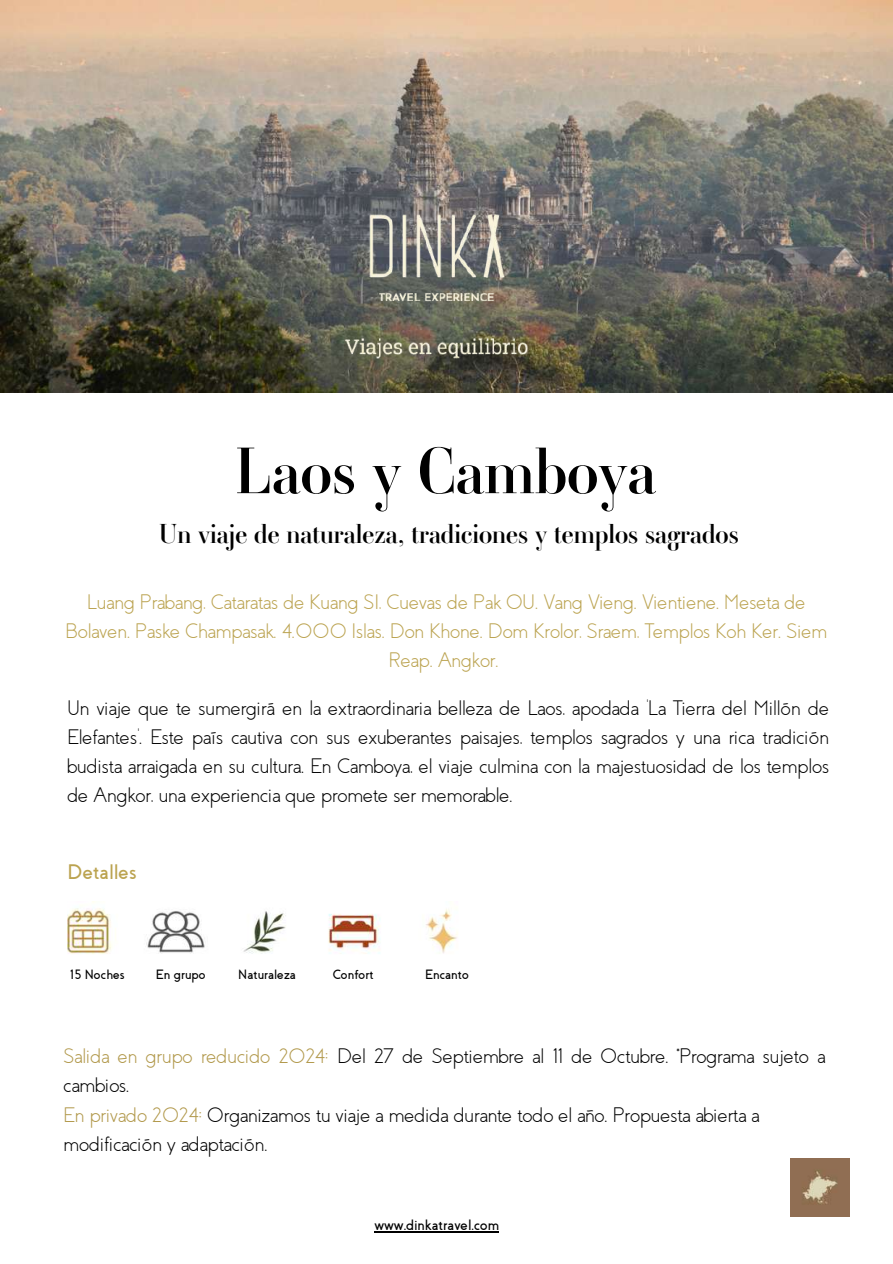
<style>
.page{position:relative;width:893px;height:1264px;background:#fff}
.page>*{position:absolute;margin:0;border:0;box-sizing:border-box;transform-origin:0 0}
.t1{font:64.5px "Ambroise";color:#000}
.t2{font:27px "Ambroise";color:#000}
.t3{font:300 21px/29.2px "Coves";color:#000;text-align:justify}
.t4{font:300 21px/29.2px "Coves";color:#bba350;text-align:center}
.t5{font:700 21px "Coves";color:#bba350}
.t6{font:700 15px "Coves";color:#000}
.t7{font:700 13.5px "Coves";color:#000}
.s1{color:#b1984a}
</style>
<div class="page">
<img style="left:0;top:0;width:892px;height:392px">
<img style="left:67px;top:901px;width:219px;height:53px">
<hr style="left:374px;top:1231px;width:125px;height:1px;background:#000">
<img style="left:333px;top:180px;width:208px;height:208px">
<img style="left:328px;top:909px;width:130px;height:45px">
<img style="left:790px;top:1158px;width:59px;height:58px">
<h1 class="t1" style="left:235px;top:428px;width:422px">Laos y Camboya</h1>
<p class="t2" style="left:159px;top:515px;width:581px">Un viaje de naturaleza, tradiciones y templos sagrados</p>
<p class="t4" style="left:65px;top:587px;width:763px">Luang Prabang, Cataratas de Kuang SI, Cuevas de Pak OU. Vang Vieng. Vientiene. Meseta de<br>Bolaven. Paske Champasak. 4.000 Islas. Don Khone. Dom Krolor, Sraem, Templos Koh Ker. Siem<br>Reap. Angkor.</p>
<p class="t3" style="left:67px;top:693px;width:763px">Un viaje que te sumergirá en la extraordinaria belleza de Laos, apodada 'La Tierra del Millón de Elefantes'. Este país cautiva con sus exuberantes paisajes, templos sagrados y una rica tradición budista arraigada en su cultura. En Camboya, el viaje culmina con la majestuosidad de los templos de Angkor, una experiencia que promete ser memorable.</p>
<p class="t5" style="left:67px;top:861px;width:71px">Detalles</p>
<p class="t7" style="left:70px;top:968px;width:56px">15 Noches</p>
<p class="t7" style="left:156px;top:968px;width:51px">En grupo</p>
<p class="t7" style="left:238px;top:968px;width:59px">Naturaleza</p>
<p class="t7" style="left:333px;top:968px;width:42px">Confort</p>
<p class="t7" style="left:425px;top:968px;width:45px">Encanto</p>
<p class="t3" style="left:64px;top:1041px;width:763px;text-align:left"><span class="s1">Salida en grupo reducido 2024:</span> Del 27 de Septiembre al 11 de Octubre. *Programa sujeto a cambios.<br><span class="s1">En privado 2024:</span> Organizamos tu viaje a medida durante todo el año. Propuesta abierta a modificación y adaptación.</p>
<p class="t6" style="left:374px;top:1217px;width:126px">www.dinkatravel.com</p>
</div>
